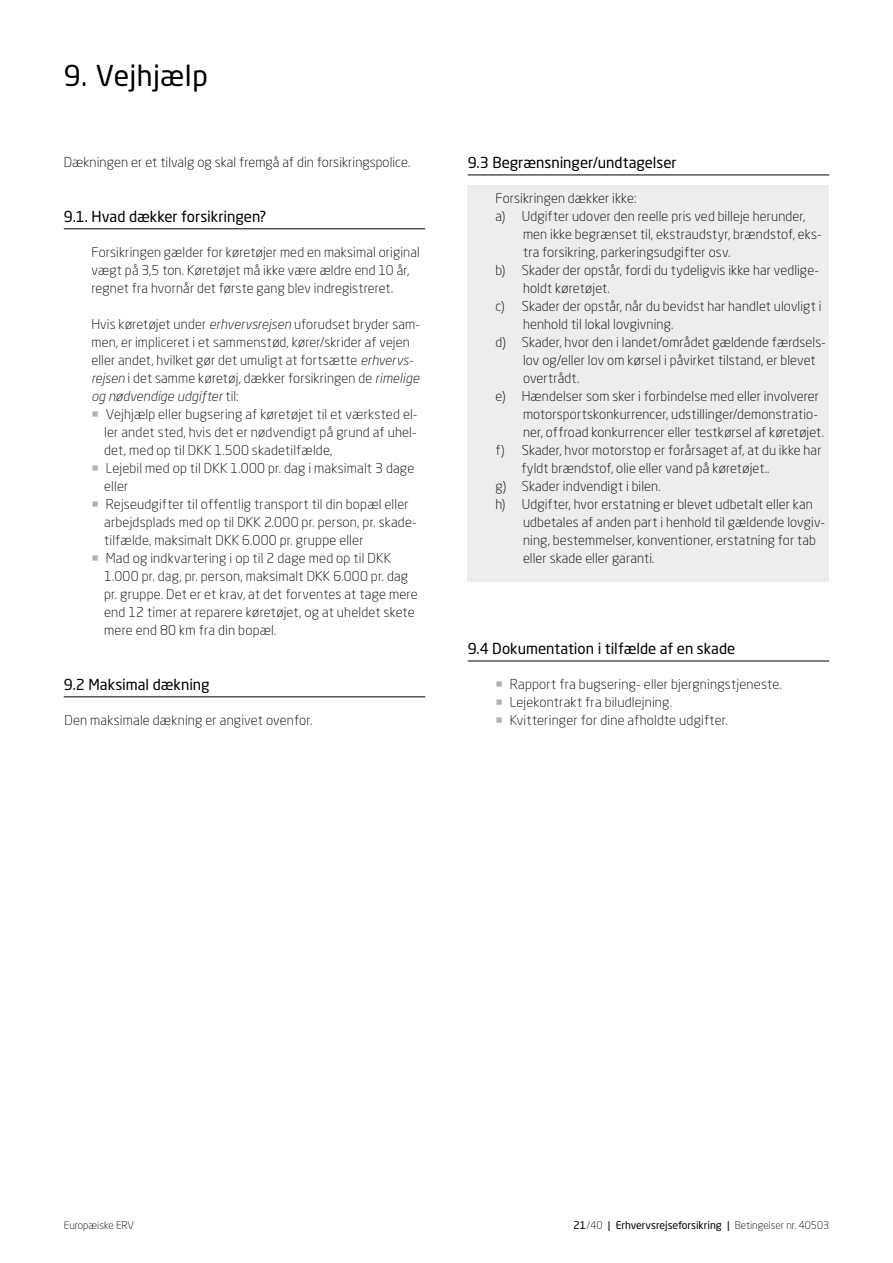
<style>
.page{position:relative;width:893px;height:1263px;background:#fff}
.page>*{position:absolute;margin:0;border:0;box-sizing:border-box;transform-origin:0 0}
.t1{font:28.5px "Neo Sans W1 G";letter-spacing:.01em;color:#000}
.t2{font:15px "Neo Sans W1 G";color:#000}
.t3{font:300 13.5px/18px "Neo Sans W1 G";letter-spacing:.01em;color:#000}
.t4{font:italic 300 13.5px "Neo Sans Pro";letter-spacing:.015em;color:#000}
.t5{font:10.5px "Neo Sans W1 G";color:#000}
.t6{font:300 10.5px "Neo Sans W1 G";color:#000}
.s1{font-family:"Neo Sans Pro";font-style:italic}
.s2{font-family:"Neo Sans W1 G";font-style:normal}
.s3{color:#b3b2b2}
.s4{font-weight:300}
</style>
<div class="page">
<div style="left:468px;top:185px;width:361px;height:396px;background:#ededed"></div>
<hr style="left:64px;top:228px;width:361px;height:1px;background:#000">
<hr style="left:64px;top:696px;width:361px;height:1px;background:#000">
<hr style="left:468px;top:175px;width:361px;height:1px;background:#000">
<hr style="left:468px;top:661px;width:361px;height:1px;background:#000">
<h1 class="t1" style="left:64px;top:58px;width:145px">9. Vejhjælp</h1>
<p class="t3" style="left:64px;top:153px;width:348px">Dækningen er et tilvalg og skal fremgå af din forsikringspolice.</p>
<p class="t2" style="left:64px;top:207px;width:204px">9.1. Hvad dækker forsikringen?</p>
<p class="t3" style="left:91px;top:243px;width:330px">Forsikringen gælder for køretøjer med en maksimal original vægt på 3,5 ton. Køretøjet må ikke være ældre end 10 år, regnet fra hvornår det første gang blev indregistreret.</p>
<p class="t3" style="left:91px;top:315px;width:330px">Hvis køretøjet under <span class="s1">erhvervsrejsen</span> uforudset bryder sam&shy;men, er impliceret i et sammenstød, kører/skrider af vejen eller andet, hvilket gør det umuligt at fortsætte <span class="s1">erhvervs&shy;rejsen</span> i det samme køretøj, dækker forsikringen de <span class="s1">rimelige</span></p>
<p class="t4" style="left:91px;top:388px;width:149px">og nødvendige udgifter <span class="s2">til:</span></p>
<p class="t3" style="left:104px;top:405px;width:315px;text-align:justify;text-indent:-13px"><span class="s3">○</span> Vejhjælp eller bugsering af køretøjet til et værksted el&shy;ler andet sted, hvis det er nødvendigt på grund af uhel&shy;det, med op til DKK 1.500 skadetilfælde,</p>
<p class="t3" style="left:104px;top:459px;width:312px;text-indent:-13px"><span class="s3">○</span> Lejebil med op til DKK 1.000 pr. dag i maksimalt 3 dage eller</p>
<p class="t3" style="left:104px;top:495px;width:314px;text-indent:-13px"><span class="s3">○</span> Rejseudgifter til offentlig transport til din bopæl eller arbejdsplads med op til DKK 2.000 pr. person, pr. skade&shy;tilfælde, maksimalt DKK 6.000 pr. gruppe eller</p>
<p class="t3" style="left:104px;top:549px;width:315px;text-indent:-13px"><span class="s3">○</span> Mad og indkvartering i op til 2 dage med op til DKK 1.000 pr. dag, pr. person, maksimalt DKK 6.000 pr. dag pr. gruppe. Det er et krav, at det forventes at tage mere end 12 timer at reparere køretøjet, og at uheldet skete mere end 80 km fra din bopæl.</p>
<p class="t2" style="left:64px;top:675px;width:147px">9.2 Maksimal dækning</p>
<p class="t3" style="left:64px;top:711px;width:249px">Den maksimale dækning er angivet ovenfor.</p>
<p class="t2" style="left:468px;top:153px;width:210px">9.3 Begrænsninger/undtagelser</p>
<p class="t3" style="left:495px;top:189px;width:143px">Forsikringen dækker ikke:</p>
<p class="t3" style="left:495px;top:207px;width:311px">a) Udgifter udover den reelle pris ved billeje herunder,</p>
<p class="t3" style="left:523px;top:225px;width:300px">men ikke begrænset til, ekstraudstyr, brændstof, eks-</p>
<p class="t3" style="left:523px;top:243px;width:209px">tra forsikring, parkeringsudgifter osv.</p>
<p class="t3" style="left:495px;top:261px;width:325px">b) Skader der opstår, fordi du tydeligvis ikke har vedlige-</p>
<p class="t3" style="left:523px;top:279px;width:88px">holdt køretøjet.</p>
<p class="t3" style="left:495px;top:297px;width:328px">c) Skader der opstår, når du bevidst har handlet ulovligt i</p>
<p class="t3" style="left:523px;top:315px;width:152px">henhold til lokal lovgivning.</p>
<p class="t3" style="left:495px;top:333px;width:332px">d) Skader, hvor den i landet/området gældende færdsels-</p>
<p class="t3" style="left:523px;top:351px;width:294px">lov og/eller lov om kørsel i påvirket tilstand, er blevet</p>
<p class="t3" style="left:523px;top:369px;width:58px">overtrådt.</p>
<p class="t3" style="left:495px;top:387px;width:325px">e) Hændelser som sker i forbindelse med eller involverer</p>
<p class="t3" style="left:523px;top:405px;width:297px">motorsportskonkurrencer, udstillinger/demonstratio-</p>
<p class="t3" style="left:523px;top:423px;width:302px">ner, offroad konkurrencer eller testkørsel af køretøjet.</p>
<p class="t3" style="left:495px;top:441px;width:328px">f) Skader, hvor motorstop er forårsaget af, at du ikke har</p>
<p class="t3" style="left:521px;top:459px;width:249px">fyldt brændstof, olie eller vand på køretøjet..</p>
<p class="t3" style="left:495px;top:477px;width:167px">g) Skader indvendigt i bilen.</p>
<p class="t3" style="left:495px;top:495px;width:319px">h) Udgifter, hvor erstatning er blevet udbetalt eller kan</p>
<p class="t3" style="left:523px;top:513px;width:304px">udbetales af anden part i henhold til gældende lovgiv-</p>
<p class="t3" style="left:523px;top:531px;width:295px">ning, bestemmelser, konventioner, erstatning for tab</p>
<p class="t3" style="left:523px;top:549px;width:133px">eller skade eller garanti.</p>
<p class="t2" style="left:468px;top:639px;width:269px">9.4 Dokumentation i tilfælde af en skade</p>
<p class="t3" style="left:495px;top:675px;width:288px"><span class="s3">○</span> Rapport fra bugsering- eller bjergningstjeneste.</p>
<p class="t3" style="left:495px;top:693px;width:178px"><span class="s3">○</span> Lejekontrakt fra biludlejning.</p>
<p class="t3" style="left:495px;top:711px;width:234px"><span class="s3">○</span> Kvitteringer for dine afholdte udgifter.</p>
<p class="t6" style="left:64px;top:1219px;width:72px">Europæiske ERV</p>
<p class="t5" style="left:573px;top:1219px;width:257px">21<span class="s4">/40</span> | Erhvervsrejseforsikring | <span class="s4">Betingelser nr. 40503</span></p>
</div>
